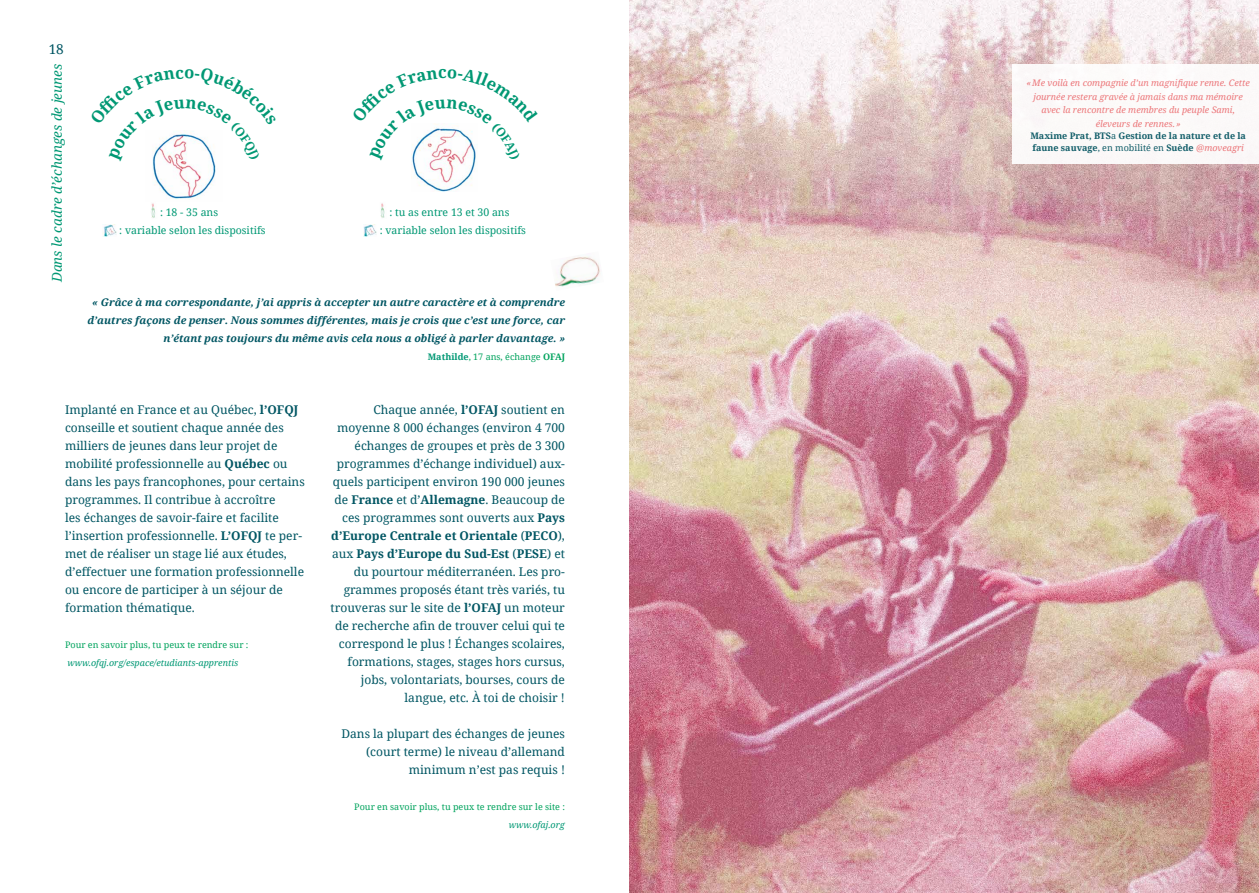
<style>
.page{position:relative;width:1259px;height:893px;background:#fff}
.page>*{position:absolute;margin:0;border:0;box-sizing:border-box;transform-origin:0 0}
.t1{font:italic 13.5px "Noto Serif";color:#009874}
.t2{font:13.5px "Noto Serif";color:#005663}
.t3{font:12px/18px "Noto Serif";color:#005663;text-align:right}
.t4{font:italic 700 10.5px/18px "Noto Serif";color:#005663;text-align:right}
.t5{font:10.5px/18px "Noto Serif";color:#009874}
.t6{font:italic 9px/13.5px "Noto Serif";color:#ee7175;text-align:center}
.t7{font:9px "Noto Serif";color:#00a35d}
.t8{font:700 9px/12px "Noto Serif";color:#005663}
.t9{font:italic 9px "Noto Serif";color:#009874}
.s1{font-weight:700;color:#009874}
.s2{font-weight:700}
.s3{font-weight:400}
.s4{font-weight:400;font-style:italic;color:#ee7175}
</style>
<div class="page">
<img style="left:629px;top:0;width:630px;height:893px">
<img style="left:555px;top:256px;width:45px;height:31px">
<img style="left:152px;top:161px;width:64px;height:38px">
<img style="left:412px;top:161px;width:64px;height:31px">
<img style="left:151px;top:203px;width:4px;height:15px">
<img style="left:103px;top:224px;width:14px;height:12px">
<img style="left:380px;top:203px;width:5px;height:15px">
<img style="left:363px;top:224px;width:14px;height:12px">
<div style="left:1012px;top:64px;width:247px;height:99px;background:#fff"></div>
<svg style="left:411px;top:124px;width:66px;height:37px"></svg>
<svg style="left:152px;top:130px;width:62px;height:31px"></svg>
<p class="t2" style="left:49px;top:40px;width:17px">18</p>
<p class="t1" style="left:48px;top:282px;width:220px;rotate:-90deg">Dans le cadre d’échanges de jeunes</p>
<p class="t5" style="left:119px;top:203px;width:148px;text-indent:41px">: 18 - 35 ans<br>: variable selon les dispositifs</p>
<p class="t5" style="left:380px;top:203px;width:148px;text-indent:10px">: tu as entre 13 et 30 ans<br>: variable selon les dispositifs</p>
<p class="t4" style="left:87px;top:293px;width:479px">« Grâce à ma correspondante, j’ai appris à accepter un autre caractère et à comprendre d’autres façons de penser. Nous sommes différentes, mais je crois que c’est une force, car n’étant pas toujours du même avis cela nous a obligé à parler davantage. »</p>
<p class="t7" style="left:428px;top:351px;width:139px"><span class="s1">Mathilde</span>, 17 ans, échange <span class="s2">OFAJ</span></p>
<p class="t3" style="left:65px;top:400px;width:241px;text-align:left">Implanté en France et au Québec, <span class="s2">l’OFQJ </span>conseille et soutient chaque année des milliers de jeunes dans leur projet de mobilité professionnelle au <span class="s2">Québec</span> ou dans les pays francophones, pour certains programmes. Il contribue à accroître<br>les échanges de savoir-faire et facilite l’insertion professionnelle. <span class="s2">L’OFQJ</span> te per&shy;met de réaliser un stage lié aux études, d’effectuer une formation professionnelle ou encore de participer à un séjour de formation thématique.</p>
<p class="t3" style="left:330px;top:400px;width:236px">Chaque année, <span class="s2">l’OFAJ</span> soutient en moyenne 8 000 échanges (environ 4 700 échanges de groupes et près de 3 300 programmes d’échange individuel) aux&shy;quels participent environ 190 000 jeunes de <span class="s2">France</span> et d’<span class="s2">Allemagne</span>. Beaucoup de ces programmes sont ouverts aux <span class="s2">Pays d’Europe Centrale et Orientale</span> (<span class="s2">PECO</span>), aux <span class="s2">Pays d’Europe du Sud-Est</span> (<span class="s2">PESE</span>) et du pourtour méditerranéen. Les pro&shy;grammes proposés étant très variés, tu trouveras sur le site de <span class="s2">l’OFAJ</span> un moteur de recherche afin de trouver celui qui te correspond le plus ! Échanges scolaires, formations, stages, stages hors cursus, jobs, volontariats, bourses, cours de langue, etc. À toi de choisir !</p>
<p class="t3" style="left:341px;top:724px;width:225px">Dans la plupart des échanges de jeunes (court terme) le niveau d’allemand minimum n’est pas requis !</p>
<p class="t7" style="left:354px;top:801px;width:212px">Pour en savoir plus, tu peux te rendre sur le site :</p>
<p class="t9" style="left:509px;top:819px;width:58px">www.ofaj.org</p>
<p class="t7" style="left:65px;top:639px;width:185px">Pour en savoir plus, tu peux te rendre sur :</p>
<p class="t9" style="left:67px;top:657px;width:172px">www.ofqj.org/espace/etudiants-apprentis</p>
<p class="t6" style="left:1026px;top:76px;width:225px">« Me voilà en compagnie d’un magnifique renne. Cette journée restera gravée à jamais dans ma mémoire avec la rencontre de membres du peuple Sami, éleveurs de rennes. »</p>
<p class="t8" style="left:1030px;top:129px;width:217px">Maxime Prat, BTS<span class="s3">a</span> Gestion de la nature et de la faune sauvage<span class="s3">, en mobilité en</span> Suède <span class="s4">@moveagri</span></p>
</div>
